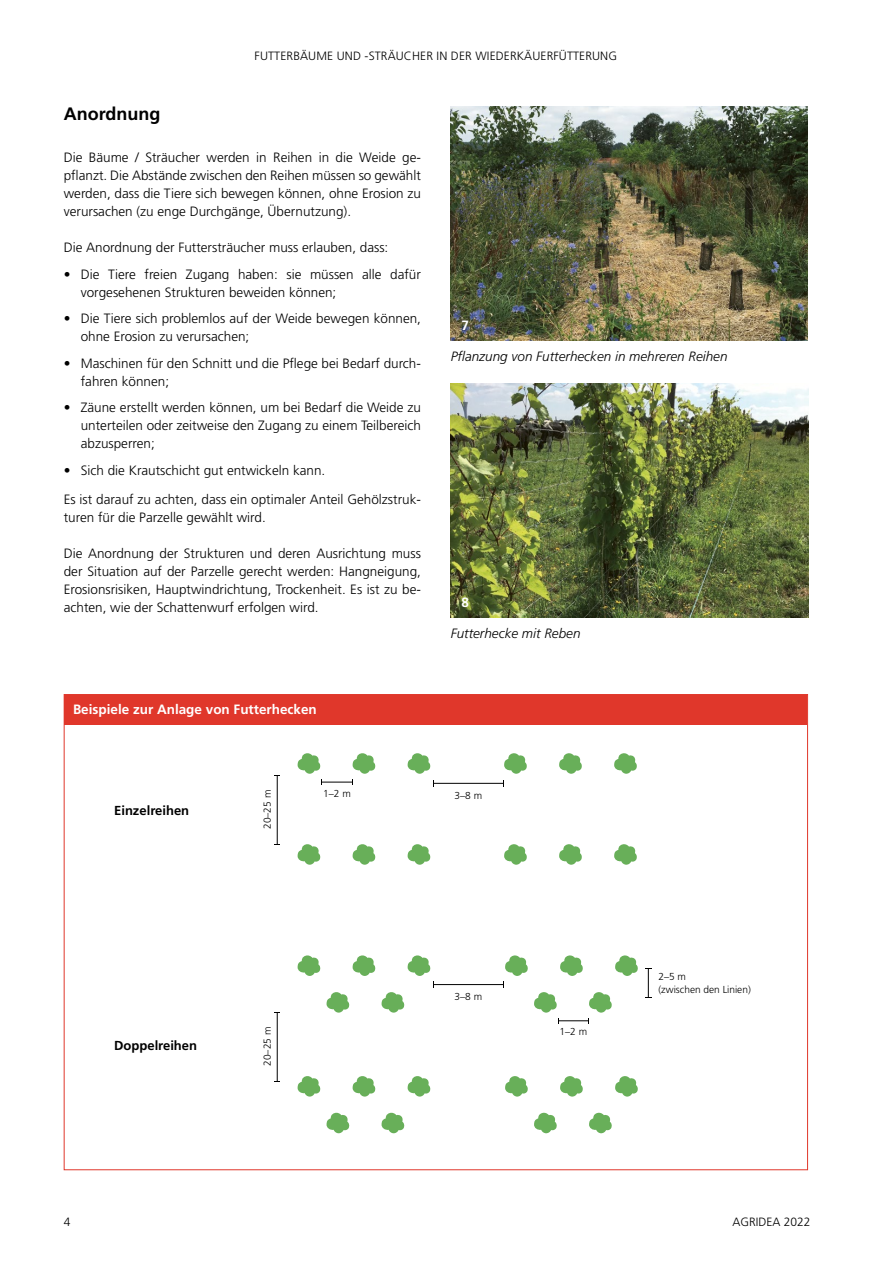
<style>
.page{position:relative;width:893px;height:1263px;background:#fff}
.page>*{position:absolute;margin:0;border:0;box-sizing:border-box;transform-origin:0 0}
.t1{font:700 18px "Frutiger LT Pro";color:#000}
.t2{font:300 13.5px/18px "Frutiger LT Pro";color:#000;text-align:justify}
.t3{font:300 13.5px/18px "Frutiger";color:#000}
.t4{font:italic 300 13.5px "Frutiger LT Pro";color:#000}
.t5{font:700 13.5px "Frutiger LT Pro";color:#fff}
.t6{font:700 13.05px "Frutiger";color:#000}
.t7{font:300 12px "Frutiger LT Pro";letter-spacing:.005em;color:#000}
.t8{font:300 10.2px/13px "Frutiger";color:#000}
</style>
<div class="page">
<div style="left:65px;top:695px;width:742px;height:29px;background:#e0372b"></div>
<svg style="left:407px;top:753px;width:24px;height:21px"></svg>
<svg style="left:297px;top:1076px;width:24px;height:21px"></svg>
<svg style="left:352px;top:1076px;width:24px;height:21px"></svg>
<svg style="left:326px;top:1112px;width:24px;height:21px"></svg>
<svg style="left:381px;top:1112px;width:24px;height:21px"></svg>
<svg style="left:407px;top:1076px;width:24px;height:21px"></svg>
<svg style="left:560px;top:955px;width:23px;height:21px"></svg>
<svg style="left:615px;top:955px;width:23px;height:21px"></svg>
<svg style="left:505px;top:1076px;width:23px;height:21px"></svg>
<svg style="left:560px;top:1076px;width:23px;height:21px"></svg>
<svg style="left:534px;top:1112px;width:23px;height:21px"></svg>
<svg style="left:589px;top:1112px;width:23px;height:21px"></svg>
<svg style="left:615px;top:1076px;width:23px;height:21px"></svg>
<svg style="left:297px;top:844px;width:24px;height:21px"></svg>
<svg style="left:352px;top:844px;width:24px;height:21px"></svg>
<svg style="left:407px;top:844px;width:24px;height:21px"></svg>
<svg style="left:504px;top:753px;width:23px;height:21px"></svg>
<svg style="left:559px;top:753px;width:23px;height:21px"></svg>
<svg style="left:614px;top:753px;width:23px;height:21px"></svg>
<svg style="left:504px;top:844px;width:23px;height:21px"></svg>
<svg style="left:559px;top:844px;width:23px;height:21px"></svg>
<svg style="left:614px;top:844px;width:23px;height:21px"></svg>
<hr style="left:277px;top:776px;width:1px;height:69px;background:#000">
<hr style="left:277px;top:1012px;width:1px;height:70px;background:#000">
<hr style="left:322px;top:782px;width:30px;height:1px;background:#000">
<svg style="left:297px;top:753px;width:25px;height:32px"></svg>
<svg style="left:352px;top:753px;width:24px;height:32px"></svg>
<hr style="left:558px;top:1020px;width:30px;height:1px;background:#000">
<svg style="left:534px;top:992px;width:25px;height:31px"></svg>
<svg style="left:588px;top:992px;width:24px;height:31px"></svg>
<hr style="left:433px;top:783px;width:71px;height:1px;background:#000">
<hr style="left:433px;top:984px;width:71px;height:1px;background:#000">
<svg style="left:503px;top:955px;width:25px;height:33px"></svg>
<svg style="left:297px;top:955px;width:137px;height:58px"></svg>
<svg style="left:645px;top:968px;width:6px;height:29px"></svg>
<img style="left:451px;top:106px;width:357px;height:234px">
<img style="left:451px;top:383px;width:357px;height:234px">
<p class="t7" style="left:255px;top:49px;width:13px">Futterb</p>
<p class="t7" style="left:300px;top:49px;width:17px">äume</p>
<p class="t7" style="left:337px;top:49px;width:9px">und</p>
<p class="t7" style="left:365px;top:49px;width:40px">-sträucher</p>
<p class="t7" style="left:437px;top:49px;width:22px">in der</p>
<p class="t7" style="left:475px;top:49px;width:22px">Wiederk</p>
<p class="t7" style="left:524px;top:49px;width:16px">äuerf</p>
<p class="t7" style="left:559px;top:49px;width:17px">ütterung</p>
<h1 class="t1" style="left:64px;top:103px;width:98px">Anordnung</h1>
<p class="t2" style="left:64px;top:148px;width:359px">Die Bäume / Sträucher werden in Reihen in die Weide ge&shy;pflanzt. Die Abstände zwischen den Reihen müssen so gewählt werden, dass die Tiere sich bewegen können, ohne Erosion zu verursachen (zu enge Durchgänge, Ü bernutzung).</p>
<p class="t2" style="left:64px;top:238px;width:326px">Die Anordnung der Futtersträucher muss erlauben, dass:</p>
<p class="t3" style="left:81px;top:265px;width:342px;text-indent:-17px">• Die Tiere freien Zugang haben: sie müssen alle dafür vorgesehenen Strukturen beweiden können;</p>
<p class="t3" style="left:81px;top:309px;width:342px;text-indent:-17px">• Die Tiere sich problemlos auf der Weide bewegen können, ohne Erosion zu verursachen;</p>
<p class="t3" style="left:81px;top:354px;width:342px;text-indent:-17px">• Maschinen für den Schnitt und die Pflege bei Bedarf durch&shy;fahren können;</p>
<p class="t3" style="left:81px;top:398px;width:342px;text-align:justify;text-indent:-17px">• Zäune erstellt werden können, um bei Bedarf die Weide zu unterteilen oder zeitweise den Zugang zu einem Teilbereich abzusperren;</p>
<p class="t3" style="left:64px;top:461px;width:263px">• Sich die Krautschicht gut entwickeln kann.</p>
<p class="t2" style="left:64px;top:490px;width:359px">Es ist darauf zu achten, dass ein optimaler Anteil Gehölzstruk&shy;turen für die Parzelle gewählt wird.</p>
<p class="t2" style="left:64px;top:544px;width:359px">Die Anordnung der Strukturen und deren Ausrichtung muss der Situation auf der Parzelle gerecht werden: Hangneigung, Erosionsrisiken, Hauptwindrichtung, Trockenheit. Es ist zu be&shy;achten, wie der Schattenwurf erfolgen wird.</p>
<p class="t5" style="left:73px;top:701px;width:245px">Beispiele zur Anlage von Futterhecken</p>
<p class="t6" style="left:114px;top:802px;width:77px">Einzelreihen</p>
<p class="t8" style="left:261px;top:829px;width:40px;rotate:-90deg">20–25 m</p>
<p class="t8" style="left:323px;top:787px;width:29px">1–2 m</p>
<p class="t5" style="left:461px;top:317px;width:9px">7</p>
<p class="t4" style="left:451px;top:349px;width:278px">Pflanzung von Futterhecken in mehreren Reihen</p>
<p class="t5" style="left:461px;top:594px;width:9px">8</p>
<p class="t4" style="left:451px;top:625px;width:131px">Futterhecke mit Reben</p>
<p class="t8" style="left:455px;top:789px;width:29px">3–8 m</p>
<p class="t8" style="left:455px;top:990px;width:29px">3–8 m</p>
<p class="t8" style="left:658px;top:970px;width:94px">2–5 m<br>(zwischen den Linien)</p>
<p class="t6" style="left:114px;top:1038px;width:85px">Doppelreihen</p>
<p class="t8" style="left:261px;top:1066px;width:40px;rotate:-90deg">20–25 m</p>
<p class="t8" style="left:559px;top:1025px;width:29px">1–2 m</p>
<p class="t7" style="left:64px;top:1215px;width:8px">4</p>
<p class="t7" style="left:732px;top:1215px;width:80px">AGRIDEA 2022</p>
</div>
